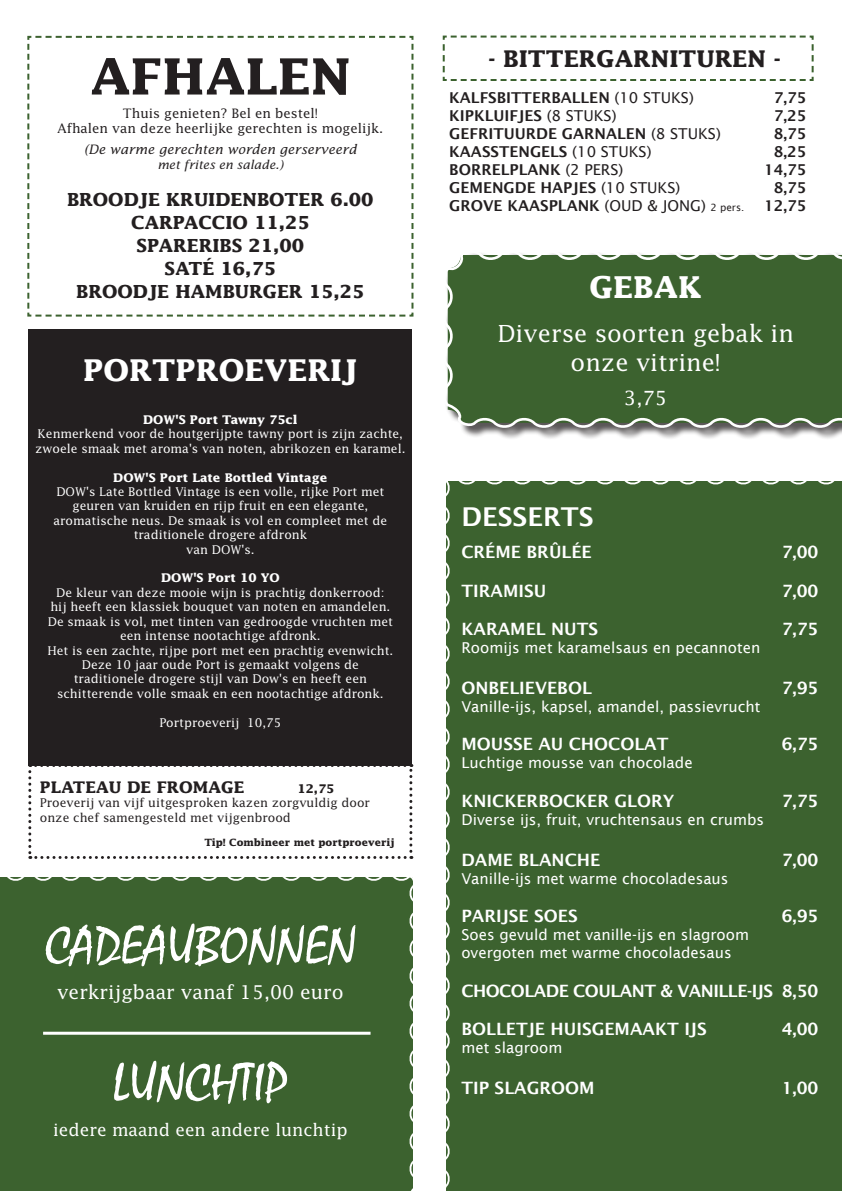
<style>
.page{position:relative;width:842px;height:1191px;background:#fff}
.page>*{position:absolute;margin:0;border:0;box-sizing:border-box;transform-origin:0 0}
.t1{font:54.1px "Mistral";color:#fff}
.t2{font:700 50px "Lucida";color:#231f20}
.t3{font:italic 41px "Felt Mark";color:#fff}
.t4{font:700 30.1px "Lucida";color:#fff}
.t5{font:700 30px "Lucida";color:#fff}
.t6{font:600 26px "Lucida Sans";color:#fff}
.t7{font:23.5px "Lucida";color:#fff}
.t8{font:700 23px "Lucida";color:#231f20}
.t9{font:19.5px "Lucida";color:#fff}
.t10{font:19px "Lucida";color:#fff}
.t11{font:700 18px "Lucida";color:#231f20}
.t12{font:17.2px "Minion Pro";color:#fff}
.t13{font:700 17.2px "Times";color:#fff}
.t14{font:600 17px "Lucida Sans";color:#fff}
.t15{font:600 17px "Lucida Sans";letter-spacing:-.03em;color:#fff}
.t16{font:17px "Lucida";color:#fff}
.t17{font:700 16px "Lucida";color:#231f20}
.t18{font:15px "Lucida Sans";color:#fff}
.t19{font:600 15px "Lucida Sans";color:#231f20}
.t20{font:13px "Lucida";color:#231f20}
.t21{font:italic 13px "Lucida";color:#231f20}
.t22{font:12px/14.4px "Lucida";color:#fff}
.t23{font:12px/14.4px "Lucida";color:#231f20}
.t24{font:700 12px "Lucida";color:#fff}
.t25{font:italic 12px "Lucida";color:#231f20}
.t26{font:700 12px "Lucida";color:#231f20}
.t27{font:700 10px "Lucida";color:#231f20}
.s1{font-weight:400}
.s2{font-weight:400;font-size:10px}
</style>
<div class="page">
<div style="left:446px;top:481px;width:396px;height:710px;background:#3c622f"></div>
<svg style="left:27px;top:35px;width:387px;height:282px"></svg>
<div style="left:29px;top:329px;width:383px;height:436px;background:#231f20"></div>
<svg style="left:28px;top:764px;width:384px;height:95px"></svg>
<svg style="left:442px;top:35px;width:372px;height:46px"></svg>
<div style="left:445px;top:252px;width:397px;height:188px;background:#231f20;opacity:.75"></div>
<svg style="left:445px;top:252px;width:397px;height:179px"></svg>
<div style="left:0;top:877px;width:413px;height:314px;background:#3c622f"></div>
<hr style="left:43px;top:1031px;width:328px;height:3px;background:#fff">
<p class="t2" style="left:90px;top:46px;width:263px">AFHALEN</p>
<p class="t20" style="left:123px;top:105px;width:196px">Thuis genieten? Bel en bestel!</p>
<p class="t20" style="left:58px;top:120px;width:327px">Afhalen van deze heerlijke gerechten is mogelijk.</p>
<p class="t21" style="left:84px;top:142px;width:274px">(De warme gerechten worden gerserveerd</p>
<p class="t25" style="left:157px;top:157px;width:127px">met frites en salade.)</p>
<p class="t11" style="left:67px;top:189px;width:308px">BROODJE KRUIDENBOTER 6.00</p>
<p class="t11" style="left:131px;top:212px;width:180px">CARPACCIO 11,25</p>
<p class="t11" style="left:137px;top:235px;width:169px">SPARERIBS 21,00</p>
<p class="t11" style="left:165px;top:258px;width:113px">SATÉ 16,75</p>
<p class="t11" style="left:76px;top:281px;width:290px">BROODJE HAMBURGER 15,25</p>
<p class="t5" style="left:83px;top:352px;width:276px">PORTPROEVERIJ</p>
<p class="t24" style="left:143px;top:412px;width:156px">DOW'S Port Tawny 75cl</p>
<p class="t22" style="left:35px;top:426px;width:372px">Kenmerkend voor de houtgerijpte tawny port is zijn zachte, zwoele smaak met aroma's van noten, abrikozen en karamel.</p>
<p class="t24" style="left:113px;top:470px;width:216px">DOW'S Port Late Bottled Vintage</p>
<p class="t22" style="left:56px;top:484px;width:330px">DOW's Late Bottled Vintage is een volle, rijke Port met</p>
<p class="t22" style="left:72px;top:498px;width:297px">geuren van kruiden en rijp fruit en een elegante,</p>
<p class="t22" style="left:53px;top:513px;width:335px">aromatische neus. De smaak is vol en compleet met de</p>
<p class="t22" style="left:134px;top:527px;width:175px">traditionele drogere afdronk</p>
<p class="t22" style="left:186px;top:542px;width:70px">van DOW's.</p>
<p class="t24" style="left:161px;top:571px;width:120px">DOW'S Port 10 YO</p>
<p class="t22" style="left:56px;top:585px;width:330px">De kleur van deze mooie wijn is prachtig donkerrood:</p>
<p class="t22" style="left:50px;top:599px;width:341px">hij heeft een klassiek bouquet van noten en amandelen.</p>
<p class="t22" style="left:48px;top:614px;width:347px">De smaak is vol, met tinten van gedroogde vruchten met</p>
<p class="t22" style="left:120px;top:628px;width:202px">een intense nootachtige afdronk.</p>
<p class="t22" style="left:47px;top:642px;width:347px">Het is een zachte, rijpe port met een prachtig evenwicht.</p>
<p class="t22" style="left:82px;top:657px;width:279px">Deze 10 jaar oude Port is gemaakt volgens de</p>
<p class="t22" style="left:74px;top:671px;width:295px">traditionele drogere stijl van Dow's en heeft een</p>
<p class="t22" style="left:57px;top:686px;width:328px">schitterende volle smaak en een nootachtige afdronk.</p>
<p class="t22" style="left:159px;top:714px;width:124px">Portproeverij 10,75</p>
<p class="t17" style="left:40px;top:777px;width:206px">PLATEAU DE FROMAGE</p>
<p class="t26" style="left:297px;top:781px;width:39px">12,75</p>
<p class="t23" style="left:40px;top:795px;width:332px">Proeverij van vijf uitgesproken kazen zorgvuldig door onze chef samengesteld met vijgenbrood</p>
<p class="t27" style="left:205px;top:836px;width:192px">Tip! Combineer met portproeverij</p>
<p class="t3" style="left:144px;top:899px;width:155px">HIGH WINE</p>
<p class="t12" style="left:143px;top:947px;width:158px">4 kleine gerechtjes met</p>
<p class="t13" style="left:202px;top:988px;width:40px">37,50</p>
<p class="t3" style="left:157px;top:1038px;width:130px">HIGH TEA</p>
<p class="t12" style="left:113px;top:1085px;width:217px">Onbeperkt thee geserveerd met</p>
<p class="t13" style="left:202px;top:1126px;width:40px">18,75</p>
<p class="t1" style="left:45px;top:915px;width:312px">CADEAUBONNEN</p>
<p class="t10" style="left:57px;top:980px;width:288px">verkrijgbaar vanaf 15,00 euro</p>
<p class="t1" style="left:112px;top:1053px;width:178px">LUNCHTIP</p>
<p class="t16" style="left:53px;top:1119px;width:296px">iedere maand een andere lunchtip</p>
<p class="t8" style="left:488px;top:44px;width:294px">- BITTERGARNITUREN -</p>
<p class="t19" style="left:449px;top:89px;width:246px">KALFSBITTERBALLEN <span class="s1">(10 STUKS)</span></p>
<p class="t19" style="left:774px;top:89px;width:34px">7,75</p>
<p class="t19" style="left:449px;top:107px;width:169px">KIPKLUIFJES <span class="s1">(8 STUKS)</span></p>
<p class="t19" style="left:774px;top:107px;width:34px">7,25</p>
<p class="t19" style="left:449px;top:125px;width:273px">GEFRITUURDE GARNALEN <span class="s1">(8 STUKS)</span></p>
<p class="t19" style="left:774px;top:125px;width:34px">8,75</p>
<p class="t19" style="left:449px;top:143px;width:204px">KAASSTENGELS <span class="s1">(10 STUKS)</span></p>
<p class="t19" style="left:774px;top:143px;width:34px">8,25</p>
<p class="t19" style="left:449px;top:161px;width:176px">BORRELPLANK <span class="s1">(2 PERS)</span></p>
<p class="t19" style="left:764px;top:161px;width:44px">14,75</p>
<p class="t19" style="left:449px;top:179px;width:233px">GEMENGDE HAPJES <span class="s1">(10 STUKS)</span></p>
<p class="t19" style="left:774px;top:179px;width:34px">8,75</p>
<p class="t19" style="left:449px;top:197px;width:297px">GROVE KAASPLANK <span class="s1">(OUD &amp; JONG)</span> <span class="s2">2 pers.</span></p>
<p class="t19" style="left:764px;top:197px;width:44px">12,75</p>
<p class="t4" style="left:589px;top:269px;width:114px">GEBAK</p>
<p class="t7" style="left:497px;top:319px;width:298px">Diverse soorten gebak in</p>
<p class="t7" style="left:571px;top:347px;width:152px">onze vitrine!</p>
<p class="t9" style="left:624px;top:386px;width:45px">3,75</p>
<p class="t6" style="left:461px;top:502px;width:134px">DESSERTS</p>
<p class="t14" style="left:461px;top:542px;width:132px">CRÉME BRÛLÉE</p>
<p class="t14" style="left:782px;top:542px;width:38px">7,00</p>
<p class="t14" style="left:461px;top:581px;width:86px">TIRAMISU</p>
<p class="t14" style="left:782px;top:581px;width:38px">7,00</p>
<p class="t14" style="left:461px;top:619px;width:138px">KARAMEL NUTS</p>
<p class="t14" style="left:782px;top:619px;width:38px">7,75</p>
<p class="t18" style="left:461px;top:639px;width:300px">Roomijs met karamelsaus en pecannoten</p>
<p class="t14" style="left:461px;top:678px;width:132px">ONBELIEVEBOL</p>
<p class="t14" style="left:782px;top:678px;width:38px">7,95</p>
<p class="t18" style="left:461px;top:698px;width:300px">Vanille-ijs, kapsel, amandel, passievrucht</p>
<p class="t14" style="left:461px;top:734px;width:209px">MOUSSE AU CHOCOLAT</p>
<p class="t14" style="left:782px;top:734px;width:38px">6,75</p>
<p class="t18" style="left:461px;top:754px;width:233px">Luchtige mousse van chocolade</p>
<p class="t14" style="left:461px;top:791px;width:215px">KNICKERBOCKER GLORY</p>
<p class="t14" style="left:782px;top:791px;width:38px">7,75</p>
<p class="t18" style="left:461px;top:811px;width:304px">Diverse ijs, fruit, vruchtensaus en crumbs</p>
<p class="t14" style="left:461px;top:850px;width:140px">DAME BLANCHE</p>
<p class="t14" style="left:782px;top:850px;width:38px">7,00</p>
<p class="t18" style="left:461px;top:869px;width:269px">Vanille-ijs met warme chocoladesaus</p>
<p class="t14" style="left:461px;top:906px;width:118px">PARIJSE SOES</p>
<p class="t14" style="left:782px;top:906px;width:38px">6,95</p>
<p class="t18" style="left:461px;top:926px;width:289px">Soes gevuld met vanille-ijs en slagroom</p>
<p class="t18" style="left:461px;top:944px;width:272px">overgoten met warme chocoladesaus</p>
<p class="t15" style="left:461px;top:980px;width:359px">CHOCOLADE COULANT &amp; VANILLE-IJS 8,50</p>
<p class="t14" style="left:461px;top:1019px;width:247px">BOLLETJE HUISGEMAAKT IJS</p>
<p class="t14" style="left:782px;top:1019px;width:38px">4,00</p>
<p class="t18" style="left:461px;top:1039px;width:102px">met slagroom</p>
<p class="t14" style="left:461px;top:1078px;width:135px">TIP SLAGROOM</p>
<p class="t14" style="left:782px;top:1078px;width:38px">1,00</p>
</div>
